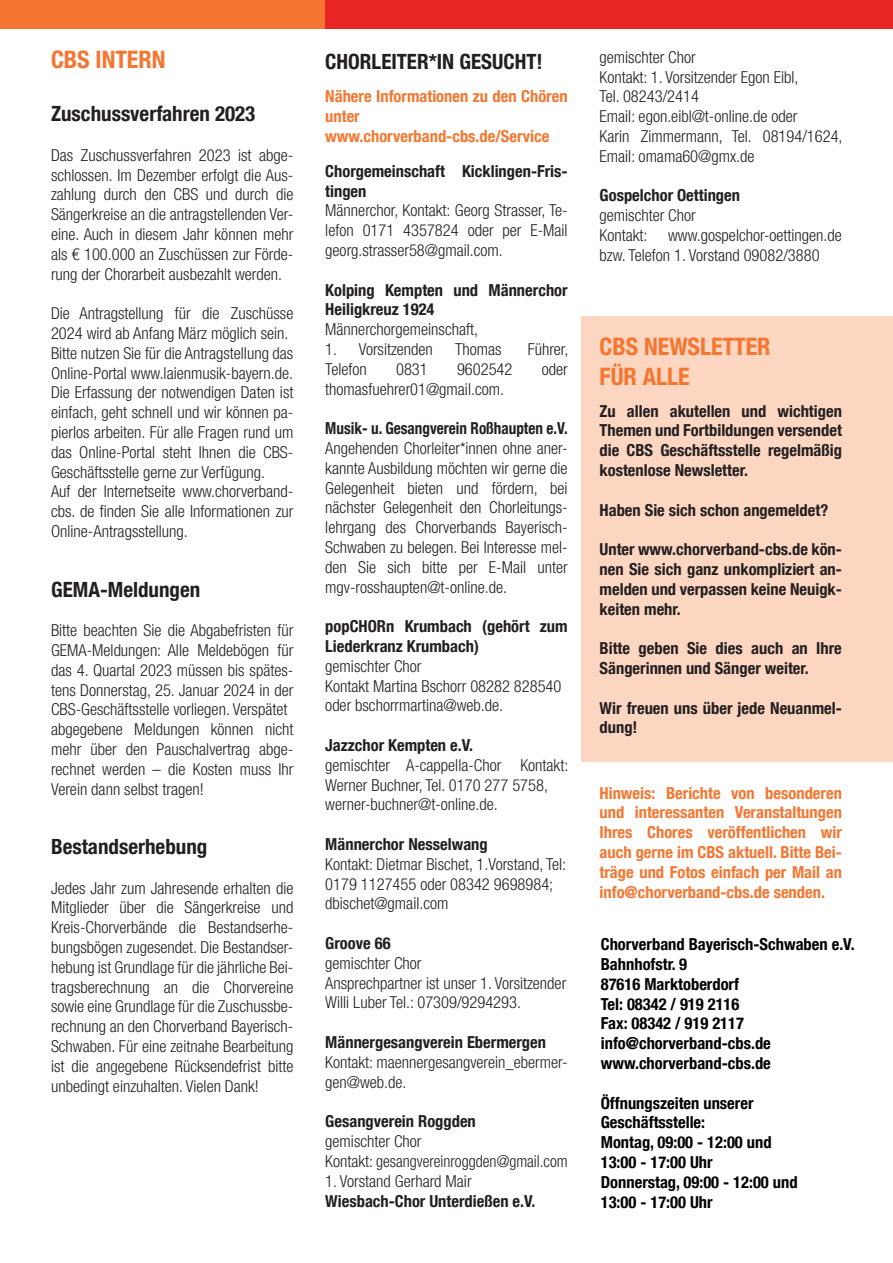
<style>
.page{position:relative;width:893px;height:1263px;background:#fff}
.page>*{position:absolute;margin:0;border:0;box-sizing:border-box;transform-origin:0 0}
.t1{font:700 condensed 24px/30px "Helvetica Neue LT Com";color:#f47630}
.t2{font:700 condensed 21px "Helvetica Neue LT Com";color:#231f20}
.t3{font:300 condensed 16.5px/19.8px "Helvetica Neue LT Com";color:#231f20}
.t4{font:700 condensed 16.5px/19.8px "Helvetica Neue LT Com";color:#231f20}
.t5{font:700 condensed 16.5px/19.8px "Helvetica Neue LT Com";color:#000}
.t6{font:700 condensed 16.5px/19.8px "Helvetica Neue LT Com";color:#f47630;text-align:justify}
.t7{font:700 condensed 16.5px "Helvetica Neue LT Com";color:#231f20;scale:.92 1}
</style>
<div class="page">
<div style="left:0;top:0;width:325px;height:29px;background:#f47630"></div>
<div style="left:325px;top:0;width:568px;height:29px;background:#e82724"></div>
<div style="left:581px;top:316px;width:312px;height:445px;background:#fcd6c1"></div>
<h1 class="t1" style="left:51px;top:48px;width:116px">CBS INTERN</h1>
<p class="t2" style="left:51px;top:106px;width:206px">Zuschussverfahren 2023</p>
<p class="t3" style="left:51px;top:147px;width:244px;text-align:justify">Das Zuschussverfahren 2023 ist abge&shy;schlossen. Im Dezember erfolgt die Aus&shy;zahlung durch den CBS und durch die Sängerkreise an die antragstellenden Ver&shy;eine. Auch in diesem Jahr können mehr als € 100.000 an Zuschüssen zur Förde&shy;rung der Chorarbeit ausbezahlt werden.</p>
<p class="t3" style="left:51px;top:306px;width:244px">Die Antragstellung für die Zuschüsse 2024 wird ab Anfang März möglich sein.<br>Bitte nutzen Sie für die Antragstellung das Online-Portal www.laienmusik-bayern.de.<br>Die Erfassung der notwendigen Daten ist einfach, geht schnell und wir können pa&shy;pierlos arbeiten. Für alle Fragen rund um das Online-Portal steht Ihnen die CBS-Geschäftsstelle gerne zur Verfügung.<br>Auf der Internetseite www.chorverband&shy;cbs. de finden Sie alle Informationen zur Online-Antragsstellung.</p>
<p class="t2" style="left:51px;top:581px;width:151px">GEMA-Meldungen</p>
<p class="t3" style="left:51px;top:623px;width:244px">Bitte beachten Sie die Abgabefristen für GEMA-Meldungen: Alle Meldebögen für das 4. Quartal 2023 müssen bis spätes&shy;tens Donnerstag, 25. Januar 2024 in der CBS-Geschäftsstelle vorliegen. Verspätet abgegebene Meldungen können nicht mehr über den Pauschalvertrag abge&shy;rechnet werden – die Kosten muss Ihr Verein dann selbst tragen!</p>
<p class="t2" style="left:51px;top:839px;width:158px">Bestandserhebung</p>
<p class="t3" style="left:51px;top:880px;width:244px;text-align:justify">Jedes Jahr zum Jahresende erhalten die Mitglieder über die Sängerkreise und Kreis-Chorverbände die Bestandserhe&shy;bungsbögen zugesendet. Die Bestandser&shy;hebung ist Grundlage für die jährliche Bei&shy;tragsberechnung an die Chorvereine sowie eine Grundlage für die Zuschussbe&shy;rechnung an den Chorverband Bayerisch-Schwaben. Für eine zeitnahe Bearbeitung ist die angegebene Rücksendefrist bitte unbedingt einzuhalten. Vielen Dank!</p>
<p class="t2" style="left:325px;top:54px;width:219px">CHORLEITER*IN GESUCHT!</p>
<p class="t6" style="left:325px;top:89px;width:244px;text-align:left">Nähere Informationen zu den Chören unter www.chorverband-cbs.de/Service</p>
<p class="t4" style="left:325px;top:163px;width:244px">Chorgemeinschaft Kicklingen-Fris&shy;tingen</p>
<p class="t3" style="left:325px;top:203px;width:244px;text-align:justify">Männerchor, Kontakt: Georg Strasser, Te&shy;lefon 0171 4357824 oder per E-Mail georg.strasser58@gmail.com.</p>
<p class="t4" style="left:325px;top:282px;width:244px">Kolping Kempten und Männerchor<br>Heiligkreuz 1924</p>
<p class="t3" style="left:325px;top:322px;width:154px">Männerchorgemeinschaft,</p>
<p class="t3" style="left:325px;top:342px;width:109px">1. Vorsitzenden</p>
<p class="t3" style="left:455px;top:342px;width:48px">Thomas</p>
<p class="t3" style="left:528px;top:342px;width:42px">Führer,</p>
<p class="t3" style="left:325px;top:361px;width:43px">Telefon</p>
<p class="t3" style="left:396px;top:361px;width:33px">0831</p>
<p class="t3" style="left:457px;top:361px;width:57px">9602542</p>
<p class="t3" style="left:542px;top:361px;width:27px">oder</p>
<p class="t3" style="left:325px;top:381px;width:180px">thomasfuehrer01@gmail.com.</p>
<p class="t7" style="left:325px;top:422px;width:265px">Musik- u. Gesangverein Roßhaupten e.V.</p>
<p class="t3" style="left:325px;top:441px;width:244px;text-align:justify">Angehenden Chorleiter*innen ohne aner&shy;kannte Ausbildung möchten wir gerne die Gelegenheit bieten und fördern, bei nächster Gelegenheit den Chorleitungs&shy;lehrgang des Chorverbands Bayerisch-Schwaben zu belegen. Bei Interesse mel&shy;den Sie sich bitte per E-Mail unter mgv-rosshaupten@t-online.de.</p>
<p class="t4" style="left:325px;top:619px;width:244px">popCHORn Krumbach (gehört zum<br>Liederkranz Krumbach)</p>
<p class="t3" style="left:325px;top:658px;width:238px">gemischter Chor<br>Kontakt Martina Bschorr 08282 828540 oder bschorrmartina@web.de.</p>
<p class="t4" style="left:325px;top:738px;width:149px">Jazzchor Kempten e.V.</p>
<p class="t3" style="left:325px;top:757px;width:244px">gemischter A-cappella-Chor Kontakt:<br>Werner Buchner, Tel. 0170 277 5758, werner-buchner@t-online.de.</p>
<p class="t4" style="left:325px;top:837px;width:164px">Männerchor Nesselwang</p>
<p class="t3" style="left:325px;top:856px;width:242px">Kontakt: Dietmar Bischet, 1.Vorstand, Tel:<br>0179 1127455 oder 08342 9698984; dbischet@gmail.com</p>
<p class="t4" style="left:325px;top:936px;width:67px">Groove 66</p>
<p class="t3" style="left:325px;top:955px;width:242px">gemischter Chor<br>Ansprechpartner ist unser 1. Vorsitzender<br>Willi Luber Tel.: 07309/9294293.</p>
<p class="t4" style="left:325px;top:1035px;width:222px">Männergesangverein Ebermergen</p>
<p class="t3" style="left:325px;top:1054px;width:244px">Kontakt: maennergesangverein_ebermer&shy;gen@web.de.</p>
<p class="t4" style="left:325px;top:1114px;width:152px">Gesangverein Roggden</p>
<p class="t3" style="left:325px;top:1134px;width:244px">gemischter Chor<br>Kontakt: gesangvereinroggden@gmail.com</p>
<p class="t3" style="left:325px;top:1173px;width:148px">1. Vorstand Gerhard Mair</p>
<p class="t4" style="left:325px;top:1193px;width:212px">Wiesbach-Chor Unterdießen e.V.</p>
<p class="t3" style="left:600px;top:49px;width:244px">gemischter Chor<br>Kontakt: 1. Vorsitzender Egon Eibl,<br>Tel. 08243/2414<br>Email: egon.eibl@t-online.de oder<br>Karin Zimmermann, Tel. 08194/1624,<br>Email: omama60@gmx.de</p>
<p class="t4" style="left:600px;top:188px;width:142px">Gospelchor Oettingen</p>
<p class="t3" style="left:600px;top:208px;width:98px">gemischter Chor<br>Kontakt:</p>
<p class="t3" style="left:600px;top:228px;width:244px;text-indent:69px">www.gospelchor-oettingen.de bzw. Telefon 1. Vorstand 09082/3880</p>
<h1 class="t1" style="left:600px;top:335px;width:173px">CBS NEWSLETTER<br>FÜR ALLE</h1>
<p class="t4" style="left:600px;top:403px;width:244px;text-align:justify">Zu allen akutellen und wichtigen Themen und Fortbildungen versendet die CBS Geschäftsstelle regelmäßig kostenlose Newsletter.</p>
<p class="t4" style="left:600px;top:502px;width:230px">Haben Sie sich schon angemeldet?</p>
<p class="t4" style="left:600px;top:542px;width:244px;text-align:justify">Unter www.chorverband-cbs.de kön&shy;nen Sie sich ganz unkompliziert an&shy;melden und verpassen keine Neuigk&shy;keiten mehr.</p>
<p class="t4" style="left:600px;top:641px;width:244px">Bitte geben Sie dies auch an Ihre<br>Sängerinnen und Sänger weiter.</p>
<p class="t4" style="left:600px;top:700px;width:244px">Wir freuen uns über jede Neuanmel&shy;dung!</p>
<p class="t6" style="left:600px;top:785px;width:244px">Hinweis: Berichte von besonderen und interessanten Veranstaltungen Ihres Chores veröffentlichen wir auch gerne im CBS aktuell. Bitte Bei&shy;träge und Fotos einfach per Mail an info@chorverband-cbs.de senden.</p>
<p class="t5" style="left:601px;top:937px;width:255px">Chorverband Bayerisch-Schwaben e.V.<br>Bahnhofstr. 9<br>87616 Marktoberdorf<br>Tel: 08342 / 919 2116<br>Fax: 08342 / 919 2117 info@chorverband-cbs.de www.chorverband-cbs.de</p>
<p class="t5" style="left:601px;top:1095px;width:198px">Öffnungszeiten unserer<br>Geschäftsstelle:<br>Montag, 09:00 - 12:00 und<br>13:00 - 17:00 Uhr<br>Donnerstag, 09:00 - 12:00 und<br>13:00 - 17:00 Uhr</p>
</div>
